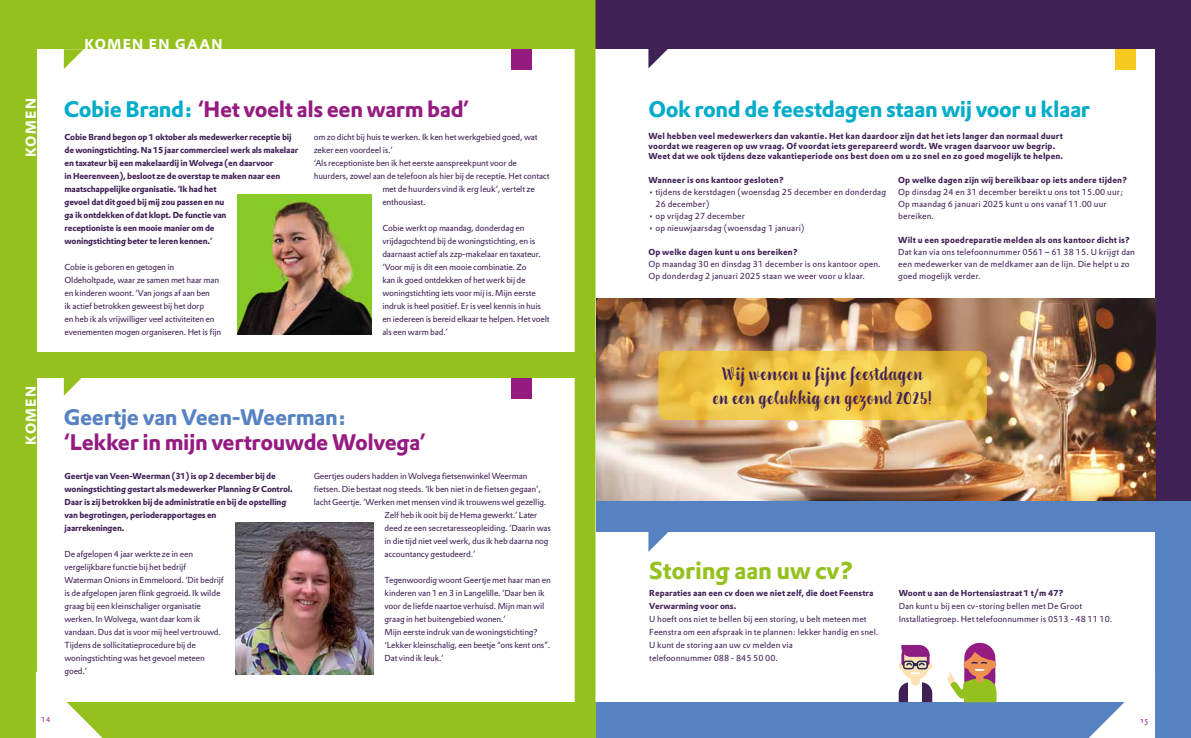
<style>
.page{position:relative;width:1191px;height:738px;background:#fff}
.page>*{position:absolute;margin:0;border:0;box-sizing:border-box;transform-origin:0 0}
.t1{font:700 24px "DTL Prokyon TOT";letter-spacing:-.01em;color:#95c11f}
.t2{font:700 22px "DTL Prokyon TOT";letter-spacing:-.02em;color:#951b81}
.t3{font:700 22px "DTL Prokyon TOT";letter-spacing:-.02em;color:#00acc9}
.t4{font:700 22px "DTL Prokyon TOT";letter-spacing:-.02em;color:#5782c2}
.t5{font:700 20px/24px "Liebe Gerda";letter-spacing:.01em;color:#402156;text-align:center}
.t6{font:700 14px "DTL Prokyon TOT";letter-spacing:.085em;color:#fff}
.t7{font:8.5px/13px "DTL Prokyon TOT";letter-spacing:-.02em;color:#402156}
.t8{font:700 8.5px/13px "DTL Prokyon TOT";letter-spacing:-.015em;color:#402156}
.t9{font:8.5px/12px "DTL Prokyon TOT";letter-spacing:.01em;color:#402156}
.t10{font:700 8.5px/10.2px "DTL Prokyon TOT";letter-spacing:.01em;color:#402156}
.t11{font:8.5px/13px "DTL Prokyon TOT";color:#402156}
.t12{font:8px "DTL Prokyon TOT";color:#951b81}
.t13{font:7px "DTL Prokyon TOT";color:#951b81}
.s1{color:#00acc9}
</style>
<div class="page">
<div style="left:595px;top:522px;width:596px;height:215px;background:#5782c2"></div>
<div style="left:0;top:0;width:596px;height:737px;background:#95c11f"></div>
<div style="left:595px;top:0;width:596px;height:513px;background:#402156"></div>
<div style="left:595px;top:49px;width:560px;height:652px;background:#fff"></div>
<img style="left:596px;top:298px;width:559px;height:202px">
<div style="left:595px;top:500px;width:596px;height:31px;background:#5782c2"></div>
<svg style="left:658px;top:350px;width:329px;height:69px;background:#ecc246"></svg>
<div style="left:1115px;top:49px;width:21px;height:21px;background:#f6ca21"></div>
<svg style="left:36px;top:671px;width:66px;height:66px"></svg>
<svg style="left:1075px;top:701px;width:80px;height:36px"></svg>
<div style="left:37px;top:49px;width:558px;height:652px;background:#fff"></div>
<img style="left:238px;top:194px;width:133px;height:140px">
<img style="left:236px;top:522px;width:137px;height:151px">
<svg style="left:898px;top:645px;width:34px;height:56px"></svg>
<svg style="left:947px;top:642px;width:49px;height:59px"></svg>
<svg style="left:63px;top:49px;width:21px;height:20px"></svg>
<svg style="left:64px;top:377px;width:20px;height:18px"></svg>
<div style="left:511px;top:49px;width:21px;height:21px;background:#951b81"></div>
<div style="left:511px;top:377px;width:21px;height:21px;background:#951b81"></div>
<div style="left:29px;top:352px;width:567px;height:25px;background:#95c11f"></div>
<svg style="left:648px;top:49px;width:20px;height:19px"></svg>
<svg style="left:648px;top:531px;width:20px;height:20px"></svg>
<svg style="left:574px;top:0;width:21px;height:737px;background:#9dc530"></svg>
<h3 class="t6" style="left:22px;top:157px;width:58px;rotate:-90deg">KOMEN</h3>
<h3 class="t6" style="left:22px;top:444px;width:58px;rotate:-90deg">KOMEN</h3>
<h3 class="t6" style="left:84px;top:35px;width:104px">KOMEN EN GAAN</h3>
<h2 class="t2" style="left:64px;top:95px;width:407px"><span class="s1">Cobie Brand:</span> ‘Het voelt als een warm bad’</h2>
<h2 class="t3" style="left:648px;top:95px;width:443px">Ook rond de feestdagen staan wij voor u klaar</h2>
<p class="t8" style="left:64px;top:130px;width:235px">Cobie Brand begon op 1 oktober als medewerker receptie bij de woningstichting. Na 15 jaar commercieel werk als makelaar en taxateur bij een makelaardij in Wolvega (en daarvoor<br>in Heerenveen), besloot ze de overstap te maken naar een maatschappelijke organisatie. ‘Ik had het<br>gevoel dat dit goed bij mij zou passen en nu<br>ga ik ontdekken of dat klopt. De functie van<br>receptioniste is een mooie manier om de<br>woningstichting beter te leren kennen.’</p>
<p class="t7" style="left:64px;top:260px;width:158px">Cobie is geboren en getogen in Oldeholtpade, waar ze samen met haar man en kinderen woont. ‘Van jongs af aan ben<br>ik actief betrokken geweest bij het dorp<br>en heb ik als vrijwilliger veel activiteiten en evenementen mogen organiseren. Het is fijn</p>
<p class="t7" style="left:314px;top:130px;width:225px">om zo dicht bij huis te werken. Ik ken het werkgebied goed, wat</p>
<p class="t7" style="left:314px;top:143px;width:81px">zeker een voordeel is.’</p>
<p class="t7" style="left:314px;top:156px;width:205px">‘Als receptioniste ben ik het eerste aanspreekpunt voor de</p>
<p class="t7" style="left:314px;top:169px;width:237px">huurders, zowel aan de telefoon als hier bij de receptie. Het contact</p>
<p class="t7" style="left:382px;top:182px;width:154px">met de huurders vind ik erg leuk’, vertelt ze</p>
<p class="t7" style="left:382px;top:195px;width:45px">enthousiast.</p>
<p class="t7" style="left:382px;top:221px;width:169px">Cobie werkt op maandag, donderdag en vrijdagochtend bij de woningstichting, en is daarnaast actief als zzp-makelaar en taxateur. ‘Voor mij is dit een mooie combinatie. Zo<br>kan ik goed ontdekken of het werk bij de woningstichting iets voor mij is. Mijn eerste indruk is heel positief. Er is veel kennis in huis en iedereen is bereid elkaar te helpen. Het voelt als een warm bad.’</p>
<h2 class="t4" style="left:64px;top:402px;width:284px">Geertje van Veen-Weerman:</h2>
<h2 class="t2" style="left:64px;top:427px;width:364px">‘Lekker in mijn vertrouwde Wolvega’</h2>
<p class="t8" style="left:64px;top:468px;width:230px">Geertje van Veen-Weerman (31) is op 2 december bij de woningstichting gestart als medewerker Planning &amp; Control.<br>Daar is zij betrokken bij de administratie en bij de opstelling van begrotingen, perioderapportages en<br>jaarrekeningen.</p>
<p class="t7" style="left:64px;top:546px;width:161px">De afgelopen 4 jaar werkte ze in een vergelijkbare functie bij het bedrijf Waterman Onions in Emmeloord. ‘Dit bedrijf is de afgelopen jaren flink gegroeid. Ik wilde graag bij een kleinschaliger organisatie werken. In Wolvega, want daar kom ik vandaan. Dus dat is voor mij heel vertrouwd.<br>Tijdens de sollicitatieprocedure bij de woningstichting was het gevoel meteen goed.’</p>
<p class="t7" style="left:314px;top:468px;width:215px">Geertjes ouders hadden in Wolvega fietsenwinkel Weerman</p>
<p class="t7" style="left:314px;top:481px;width:229px">fietsen. Die bestaat nog steeds. ‘Ik ben niet in de fietsen gegaan’,</p>
<p class="t7" style="left:314px;top:494px;width:234px">lacht Geertje. ‘Werken met mensen vind ik trouwens wel gezellig.</p>
<p class="t7" style="left:384px;top:507px;width:154px">Zelf heb ik ooit bij de Hema gewerkt.’ Later</p>
<p class="t7" style="left:384px;top:520px;width:168px">deed ze een secretaresseopleiding. ‘Daarin was</p>
<p class="t7" style="left:384px;top:533px;width:166px">in die tijd niet veel werk, dus ik heb daarna nog</p>
<p class="t7" style="left:384px;top:546px;width:92px">accountancy gestudeerd.’</p>
<p class="t7" style="left:384px;top:572px;width:168px">Tegenwoordig woont Geertje met haar man en kinderen van 1 en 3 in Langelille. ‘Daar ben ik voor de liefde naartoe verhuisd. Mijn man wil graag in het buitengebied wonen.’<br>Mijn eerste indruk van de woningstichting? ‘Lekker kleinschalig, een beetje “ons kent ons”.<br>Dat vind ik leuk.’</p>
<p class="t10" style="left:648px;top:130px;width:416px">Wel hebben veel medewerkers dan vakantie. Het kan daardoor zijn dat het iets langer dan normaal duurt voordat we reageren op uw vraag. Of voordat iets gerepareerd wordt. We vragen daarvoor uw begrip.<br>Weet dat we ook tijdens deze vakantieperiode ons best doen om u zo snel en zo goed mogelijk te helpen.</p>
<p class="t10" style="left:648px;top:174px;width:137px">Wanneer is ons kantoor gesloten?</p>
<p class="t9" style="left:655px;top:185px;width:232px;text-indent:-7px">• tijdens de kerstdagen (woensdag 25 december en donderdag<br>26 december)</p>
<p class="t9" style="left:648px;top:209px;width:98px">• op vrijdag 27 december</p>
<p class="t9" style="left:648px;top:221px;width:157px">• op nieuwjaarsdag (woensdag 1 januari)</p>
<p class="t10" style="left:648px;top:246px;width:151px">Op welke dagen kunt u ons bereiken?</p>
<p class="t9" style="left:648px;top:257px;width:234px">Op maandag 30 en dinsdag 31 december is ons kantoor open.<br>Op donderdag 2 januari 2025 staan we weer voor u klaar.</p>
<p class="t10" style="left:898px;top:174px;width:231px">Op welke dagen zijn wij bereikbaar op iets andere tijden?</p>
<p class="t9" style="left:898px;top:185px;width:226px">Op dinsdag 24 en 31 december bereikt u ons tot 15.00 uur;<br>Op maandag 6 januari 2025 kunt u ons vanaf 11.00 uur bereiken.</p>
<p class="t10" style="left:898px;top:234px;width:233px">Wilt u een spoedreparatie melden als ons kantoor dicht is?</p>
<p class="t9" style="left:898px;top:245px;width:238px">Dat kan via ons telefoonnummer 0561 – 61 38 15. U krijgt dan een medewerker van de meldkamer aan de lijn. Die helpt u zo goed mogelijk verder.</p>
<h3 class="t5" style="left:712px;top:361px;width:221px">Wij wensen u fijne feestdagen en een gelukkig en gezond 2025!</h3>
<h1 class="t1" style="left:649px;top:553px;width:206px">Storing aan uw cv?</h1>
<p class="t8" style="left:649px;top:585px;width:226px">Reparaties aan een cv doen we niet zelf, die doet Feenstra<br>Verwarming voor ons.</p>
<p class="t11" style="left:649px;top:611px;width:231px">U hoeft ons niet te bellen bij een storing, u belt meteen met Feenstra om een afspraak in te plannen: lekker handig en snel.<br>U kunt de storing aan uw cv melden via<br>telefoonnummer 088 - 845 50 00.</p>
<p class="t8" style="left:898px;top:585px;width:166px">Woont u aan de Hortensiastraat 1 t/m 47?</p>
<p class="t11" style="left:898px;top:598px;width:215px">Dan kunt u bij een cv-storing bellen met De Groot<br>Installatiegroep. Het telefoonnummer is 0513 - 48 11 10.</p>
<p class="t13" style="left:41px;top:714px;width:11px">14</p>
<p class="t12" style="left:1140px;top:714px;width:9px">15</p>
</div>
